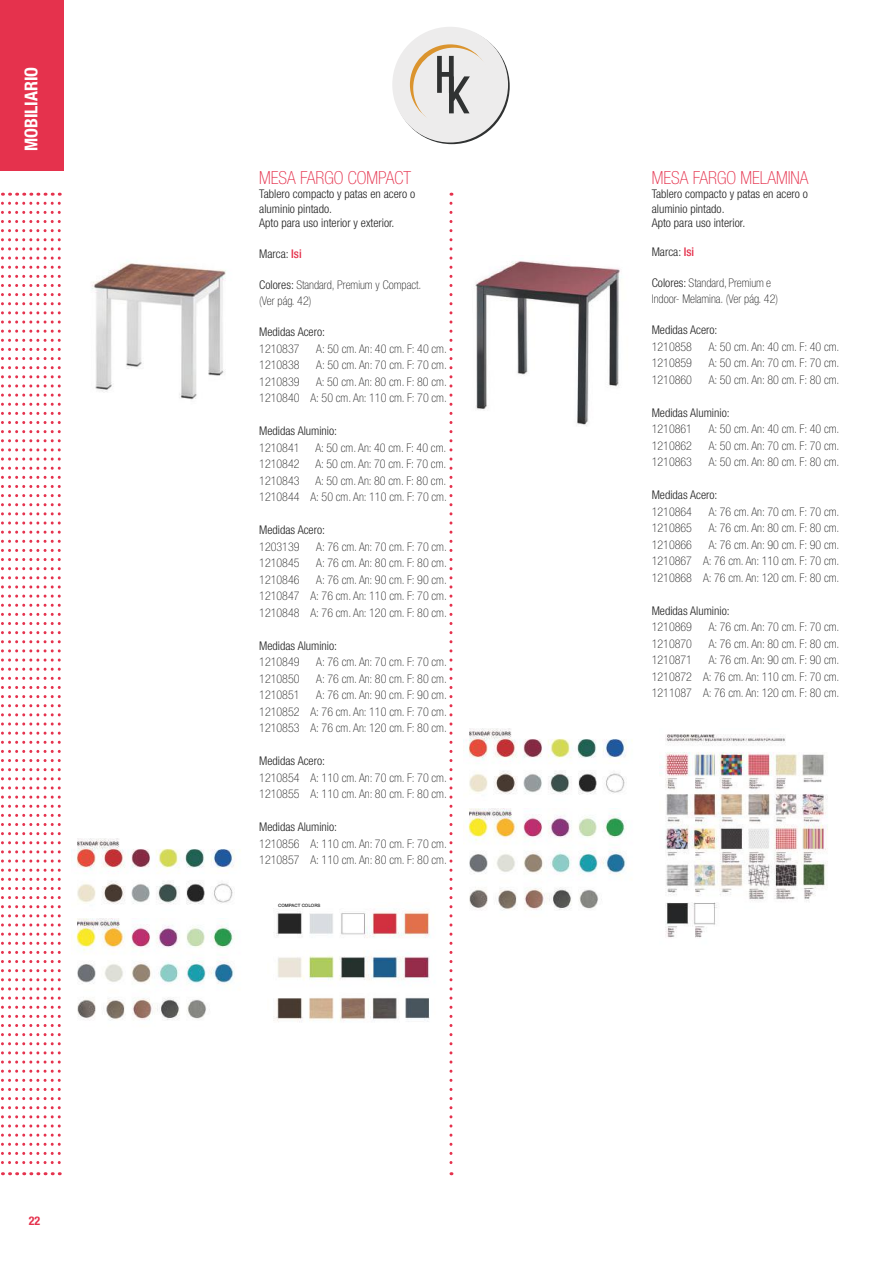
<style>
.page{position:relative;width:893px;height:1263px;background:#fff}
.page>*{position:absolute;margin:0;border:0;box-sizing:border-box;transform-origin:0 0}
.t1{font:100 condensed 18px "Helvetica Neue LT Std";color:#e5324d}
.t2{font:700 condensed 17.7px "Helvetica Neue LT Std";color:#fff}
.t3{font:100 condensed 12px/16.5px "Helvetica Neue LT Std";color:#222}
.t4{font:300 condensed 12px/14.4px "Helvetica Neue LT Std";color:#222}
.t5{font:700 condensed 12px "Helvetica Neue LT Std";color:#e5324d}
.t6{font:500 4.5px "Helvetica Neue LT Std";color:#222}
.s1{font-weight:500;color:#e5324d}
.s2{font-weight:300}
</style>
<div class="page">
<div style="left:0;top:0;width:63px;height:171px;background:#e5324d"></div>
<svg style="left:1px;top:203px;width:60px;height:972px"></svg>
<svg style="left:449px;top:203px;width:3px;height:972px"></svg>
<svg style="left:394px;top:28px;width:116px;height:116px"></svg>
<div style="left:392px;top:27px;width:116px;height:115px;background:#edecec;border-radius:50%"></div>
<svg style="left:410px;top:44px;width:80px;height:81px"></svg>
<div style="left:413px;top:48px;width:81px;height:80px;background:#edecec;border-radius:50%"></div>
<svg style="left:437px;top:56px;width:33px;height:57px"></svg>
<img style="left:91px;top:261px;width:135px;height:139px">
<img style="left:273px;top:911px;width:158px;height:111px">
<img style="left:74px;top:838px;width:167px;height:67px">
<img style="left:466px;top:728px;width:167px;height:67px">
<img style="left:76px;top:919px;width:158px;height:102px">
<img style="left:468px;top:809px;width:158px;height:102px">
<img style="left:475px;top:261px;width:145px;height:165px">
<img style="left:660px;top:734px;width:168px;height:204px">
<h2 class="t2" style="left:21px;top:151px;width:86px;rotate:-90deg">MOBILIARIO</h2>
<p class="t5" style="left:29px;top:1213px;width:13px">22</p>
<h1 class="t1" style="left:259px;top:167px;width:153px">MESA FARGO COMPACT</h1>
<p class="t4" style="left:259px;top:187px;width:158px">Tablero compacto y patas en acero o aluminio pintado.<br>Apto para uso interior y exterior.</p>
<p class="t4" style="left:259px;top:246px;width:44px">Marca: <span class="s1">Isi</span></p>
<p class="t3" style="left:259px;top:276px;width:164px"><span class="s2">Colores:</span> Standard, Premium y Compact. (Ver pág. 42)</p>
<p class="t4" style="left:259px;top:325px;width:67px">Medidas Acero:</p>
<p class="t3" style="left:259px;top:340px;width:42px">1210837</p>
<p class="t3" style="left:316px;top:340px;width:132px">A: 50 cm. An: 40 cm. F: 40 cm.</p>
<p class="t3" style="left:259px;top:357px;width:42px">1210838</p>
<p class="t3" style="left:316px;top:357px;width:132px">A: 50 cm. An: 70 cm. F: 70 cm.</p>
<p class="t3" style="left:259px;top:373px;width:42px">1210839</p>
<p class="t3" style="left:259px;top:373px;width:189px;text-align:right">A: 50 cm. An: 80 cm. F: 80 cm.<br>1210840 A: 50 cm. An: 110 cm. F: 70 cm.</p>
<p class="t4" style="left:259px;top:424px;width:79px">Medidas Aluminio:</p>
<p class="t3" style="left:259px;top:439px;width:42px">1210841</p>
<p class="t3" style="left:315px;top:439px;width:132px">A: 50 cm. An: 40 cm. F: 40 cm.</p>
<p class="t3" style="left:259px;top:456px;width:42px">1210842</p>
<p class="t3" style="left:315px;top:456px;width:132px">A: 50 cm. An: 70 cm. F: 70 cm.</p>
<p class="t3" style="left:259px;top:472px;width:42px">1210843</p>
<p class="t3" style="left:259px;top:472px;width:189px;text-align:right">A: 50 cm. An: 80 cm. F: 80 cm.<br>1210844 A: 50 cm. An: 110 cm. F: 70 cm.</p>
<p class="t4" style="left:259px;top:523px;width:67px">Medidas Acero:</p>
<p class="t3" style="left:259px;top:538px;width:42px">1203139</p>
<p class="t3" style="left:316px;top:538px;width:132px">A: 76 cm. An: 70 cm. F: 70 cm.</p>
<p class="t3" style="left:259px;top:555px;width:42px">1210845</p>
<p class="t3" style="left:316px;top:555px;width:132px">A: 76 cm. An: 80 cm. F: 80 cm.</p>
<p class="t3" style="left:259px;top:571px;width:42px">1210846</p>
<p class="t3" style="left:259px;top:571px;width:189px;text-align:justify;text-indent:57px">A: 76 cm. An: 90 cm. F: 90 cm.<br>1210847 A: 76 cm. An: 110 cm. F: 70 cm.<br>1210848 A: 76 cm. An: 120 cm. F: 80 cm.</p>
<p class="t4" style="left:259px;top:638px;width:79px">Medidas Aluminio:</p>
<p class="t3" style="left:259px;top:654px;width:42px">1210849</p>
<p class="t3" style="left:316px;top:654px;width:132px">A: 76 cm. An: 70 cm. F: 70 cm.</p>
<p class="t3" style="left:259px;top:670px;width:42px">1210850</p>
<p class="t3" style="left:316px;top:670px;width:132px">A: 76 cm. An: 80 cm. F: 80 cm.</p>
<p class="t3" style="left:259px;top:687px;width:42px">1210851</p>
<p class="t3" style="left:259px;top:687px;width:189px;text-align:justify;text-indent:57px">A: 76 cm. An: 90 cm. F: 90 cm.<br>1210852 A: 76 cm. An: 110 cm. F: 70 cm.<br>1210853 A: 76 cm. An: 120 cm. F: 80 cm.</p>
<p class="t4" style="left:259px;top:754px;width:67px">Medidas Acero:</p>
<p class="t3" style="left:259px;top:769px;width:189px">1210854 A: 110 cm. An: 70 cm. F: 70 cm.<br>1210855 A: 110 cm. An: 80 cm. F: 80 cm.</p>
<p class="t4" style="left:259px;top:820px;width:79px">Medidas Aluminio:</p>
<p class="t3" style="left:259px;top:835px;width:189px">1210856 A: 110 cm. An: 70 cm. F: 70 cm.<br>1210857 A: 110 cm. An: 80 cm. F: 80 cm.</p>
<p class="t6" style="left:278px;top:903px;width:44px">COMPACT COLORS</p>
<h1 class="t1" style="left:652px;top:167px;width:158px">MESA FARGO MELAMINA</h1>
<p class="t4" style="left:652px;top:187px;width:158px">Tablero compacto y patas en acero o aluminio pintado.<br>Apto para uso interior.</p>
<p class="t4" style="left:652px;top:244px;width:44px">Marca: <span class="s1">Isi</span></p>
<p class="t3" style="left:652px;top:274px;width:128px"><span class="s2">Colores:</span> Standard, Premium e<br>Indoor- Melamina. (Ver pág. 42)</p>
<p class="t4" style="left:652px;top:323px;width:67px">Medidas Acero:</p>
<p class="t3" style="left:652px;top:338px;width:42px">1210858</p>
<p class="t3" style="left:709px;top:338px;width:132px">A: 50 cm. An: 40 cm. F: 40 cm.</p>
<p class="t3" style="left:652px;top:355px;width:42px">1210859</p>
<p class="t3" style="left:709px;top:355px;width:132px">A: 50 cm. An: 70 cm. F: 70 cm.</p>
<p class="t3" style="left:652px;top:371px;width:42px">1210860</p>
<p class="t3" style="left:709px;top:371px;width:132px">A: 50 cm. An: 80 cm. F: 80 cm.</p>
<p class="t4" style="left:652px;top:405px;width:79px">Medidas Aluminio:</p>
<p class="t3" style="left:652px;top:421px;width:42px">1210861</p>
<p class="t3" style="left:709px;top:421px;width:132px">A: 50 cm. An: 40 cm. F: 40 cm.</p>
<p class="t3" style="left:652px;top:437px;width:42px">1210862</p>
<p class="t3" style="left:709px;top:437px;width:132px">A: 50 cm. An: 70 cm. F: 70 cm.</p>
<p class="t3" style="left:652px;top:454px;width:42px">1210863</p>
<p class="t3" style="left:709px;top:454px;width:132px">A: 50 cm. An: 80 cm. F: 80 cm.</p>
<p class="t4" style="left:652px;top:488px;width:67px">Medidas Acero:</p>
<p class="t3" style="left:652px;top:503px;width:42px">1210864</p>
<p class="t3" style="left:709px;top:503px;width:132px">A: 76 cm. An: 70 cm. F: 70 cm.</p>
<p class="t3" style="left:652px;top:520px;width:42px">1210865</p>
<p class="t3" style="left:709px;top:520px;width:132px">A: 76 cm. An: 80 cm. F: 80 cm.</p>
<p class="t3" style="left:652px;top:536px;width:42px">1210866</p>
<p class="t3" style="left:652px;top:536px;width:189px;text-align:justify;text-indent:57px">A: 76 cm. An: 90 cm. F: 90 cm.<br>1210867 A: 76 cm. An: 110 cm. F: 70 cm.<br>1210868 A: 76 cm. An: 120 cm. F: 80 cm.</p>
<p class="t4" style="left:652px;top:603px;width:79px">Medidas Aluminio:</p>
<p class="t3" style="left:652px;top:619px;width:42px">1210869</p>
<p class="t3" style="left:709px;top:619px;width:132px">A: 76 cm. An: 70 cm. F: 70 cm.</p>
<p class="t3" style="left:652px;top:635px;width:42px">1210870</p>
<p class="t3" style="left:709px;top:635px;width:132px">A: 76 cm. An: 80 cm. F: 80 cm.</p>
<p class="t3" style="left:652px;top:652px;width:42px">1210871</p>
<p class="t3" style="left:652px;top:652px;width:189px;text-align:justify;text-indent:57px">A: 76 cm. An: 90 cm. F: 90 cm.<br>1210872 A: 76 cm. An: 110 cm. F: 70 cm.<br>1211087 A: 76 cm. An: 120 cm. F: 80 cm.</p>
</div>
